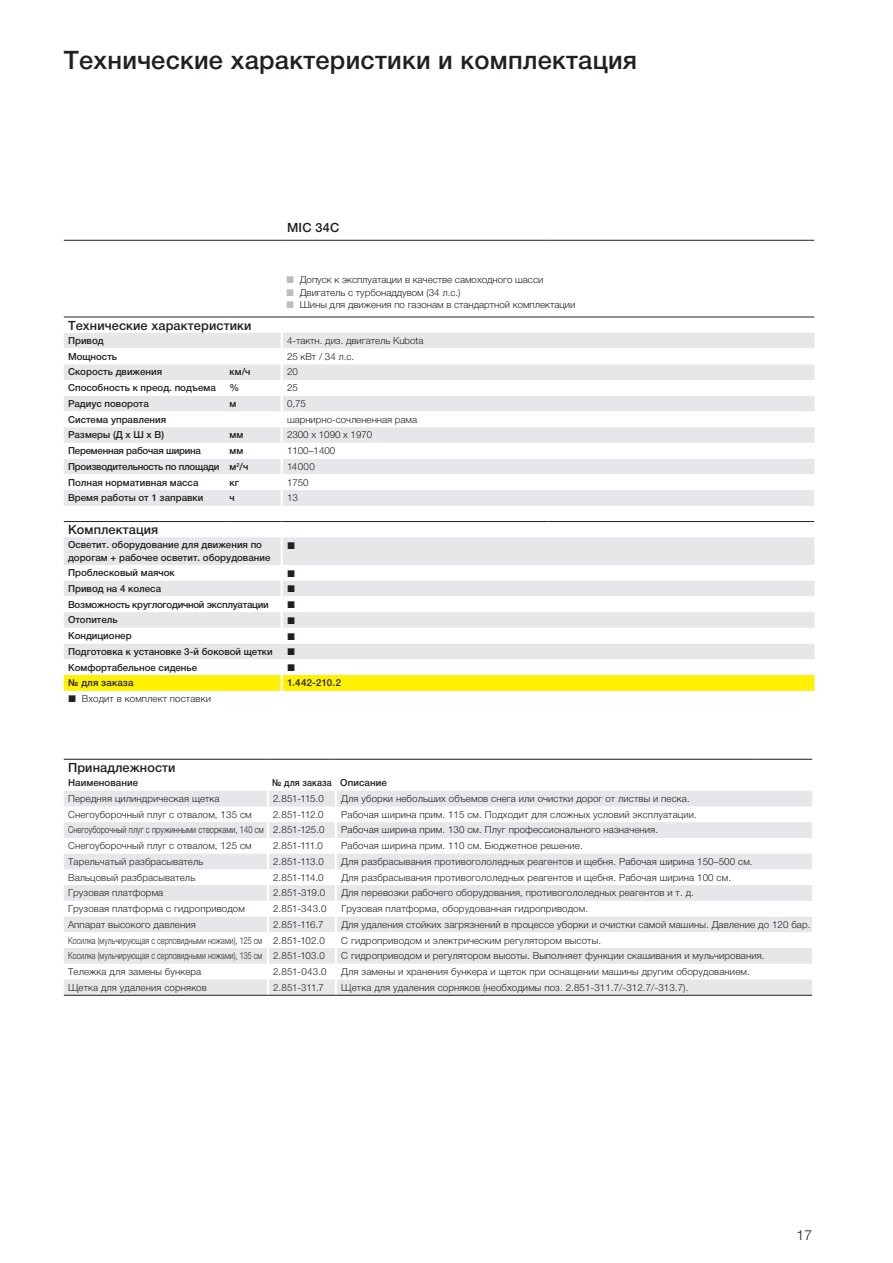
<style>
.page{position:relative;width:893px;height:1263px;background:#fff}
.page>*{position:absolute;margin:0;border:0;box-sizing:border-box;transform-origin:0 0}
.t1{font:500 25.5px "Helvetica Neue Cyr";letter-spacing:.01em;color:#231f20}
.t2{font:300 13.8px "Helvetica Neue Cyr";color:#231f20}
.t3{font:500 12.75px "Helvetica Neue Cyr";letter-spacing:.01em;color:#231f20}
.t4{font:300 9.75px/12.8px "Helvetica Neue Cyr";letter-spacing:.01em;color:#231f20}
.t5{font:500 9.75px/12.8px "Helvetica Neue Cyr";color:#231f20}
.t6{font:300 9.75px "Helvetica Neue Cyr";letter-spacing:.01em;color:#231f20;scale:.73 1}
.t7{font:500 9.75px "Helvetica Neue Cyr";letter-spacing:-.025em;color:#231f20}
.t8{font:300 9.75px "Helvetica Neue Cyr";letter-spacing:.01em;color:#231f20;scale:.77 1}
.t9{font:500 9.75px "Helvetica Neue Cyr";color:#231f20;scale:.91 1}
.t10{font:9.75px "European Pi Three";color:#231f20}
.t11{font:300 9.75px "Helvetica Neue LT Pro";letter-spacing:.035em;color:#231f20}
.s1{font-family:"European Pi Three";font-weight:400;color:#bcbdc0}
</style>
<div class="page">
<hr style="left:64px;top:240px;width:219px;height:1px;background:#231f20">
<hr style="left:283px;top:240px;width:266px;height:1px;background:#231f20">
<hr style="left:549px;top:240px;width:265px;height:1px;background:#231f20">
<div style="left:64px;top:333px;width:750px;height:15px;background:#e6e7e9"></div>
<svg style="left:64px;top:364px;width:750px;height:142px;fill:#e6e7e9"></svg>
<svg style="left:64px;top:474px;width:750px;height:16px"></svg>
<hr style="left:64px;top:317px;width:161px;height:1px;background:#231f20">
<hr style="left:225px;top:317px;width:56px;height:1px;background:#231f20">
<hr style="left:283px;top:317px;width:266px;height:1px;background:#231f20">
<hr style="left:549px;top:317px;width:265px;height:1px;background:#231f20">
<div style="left:64px;top:537px;width:750px;height:28px;background:#e6e7e9"></div>
<svg style="left:64px;top:581px;width:750px;height:78px;fill:#e6e7e9"></svg>
<hr style="left:64px;top:521px;width:161px;height:1px;background:#231f20">
<hr style="left:225px;top:521px;width:56px;height:1px;background:#231f20">
<hr style="left:283px;top:521px;width:266px;height:1px;background:#231f20">
<hr style="left:549px;top:521px;width:265px;height:1px;background:#231f20">
<hr style="left:64px;top:759px;width:204px;height:1px;background:#231f20">
<hr style="left:268px;top:759px;width:68px;height:1px;background:#231f20">
<hr style="left:336px;top:759px;width:421px;height:1px;background:#231f20">
<hr style="left:757px;top:759px;width:55px;height:1px;background:#231f20">
<hr style="left:757px;top:995px;width:55px;height:1px;background:#231f20">
<svg style="left:64px;top:791px;width:748px;height:204px"></svg>
<hr style="left:268px;top:995px;width:68px;height:1px;background:#231f20">
<hr style="left:64px;top:995px;width:204px;height:1px;background:#231f20">
<hr style="left:336px;top:995px;width:421px;height:1px;background:#231f20">
<svg style="left:64px;top:675px;width:750px;height:16px;background:#fff105"></svg>
<h1 class="t1" style="left:64px;top:46px;width:575px">Технические характеристики и комплектация</h1>
<h3 class="t3" style="left:287px;top:220px;width:54px">MIC 34C</h3>
<p class="t4" style="left:286px;top:273px;width:291px"><span class="s1">L</span> Допуск к эксплуатации в качестве самоходного шасси<br><span class="s1">L</span> Двигатель с турбонаддувом (34 л.с.)<br><span class="s1">L</span> Шины для движения по газонам в стандартной комплектации</p>
<h3 class="t3" style="left:68px;top:318px;width:185px">Технические характеристики</h3>
<p class="t5" style="left:68px;top:334px;width:37px">Привод</p>
<p class="t4" style="left:287px;top:334px;width:138px">4-тактн. диз. двигатель Kubota</p>
<p class="t5" style="left:68px;top:350px;width:51px">Мощность</p>
<p class="t4" style="left:287px;top:350px;width:69px">25 кВт / 34 л.с.</p>
<p class="t5" style="left:68px;top:366px;width:96px">Скорость движения</p>
<p class="t5" style="left:230px;top:366px;width:22px">км/ч</p>
<p class="t4" style="left:287px;top:366px;width:12px">20</p>
<p class="t5" style="left:68px;top:381px;width:149px">Способность к преод. подъема</p>
<p class="t5" style="left:230px;top:381px;width:11px">%</p>
<p class="t4" style="left:287px;top:381px;width:12px">25</p>
<p class="t5" style="left:68px;top:397px;width:82px">Радиус поворота</p>
<p class="t5" style="left:230px;top:397px;width:8px">м</p>
<p class="t4" style="left:287px;top:397px;width:20px">0,75</p>
<p class="t5" style="left:68px;top:413px;width:100px">Система управления</p>
<p class="t4" style="left:287px;top:413px;width:132px">шарнирно-сочлененная рама</p>
<p class="t5" style="left:68px;top:429px;width:98px">Размеры (Д x Ш x В)</p>
<p class="t5" style="left:230px;top:429px;width:15px">мм</p>
<p class="t4" style="left:287px;top:429px;width:87px">2300 x 1090 x 1970</p>
<p class="t7" style="left:68px;top:445px;width:134px">Переменная рабочая ширина</p>
<p class="t5" style="left:230px;top:444px;width:15px">мм</p>
<p class="t4" style="left:287px;top:444px;width:50px">1100–1400</p>
<p class="t7" style="left:68px;top:461px;width:182px">Производительность по площади м<sup>2</sup>/ч</p>
<p class="t11" style="left:287px;top:460px;width:29px">14000</p>
<p class="t5" style="left:68px;top:476px;width:132px">Полная нормативная масса</p>
<p class="t5" style="left:230px;top:476px;width:11px">кг</p>
<p class="t4" style="left:287px;top:476px;width:23px">1750</p>
<p class="t5" style="left:68px;top:492px;width:137px">Время работы от 1 заправки</p>
<p class="t5" style="left:230px;top:492px;width:7px">ч</p>
<p class="t4" style="left:287px;top:492px;width:12px">13</p>
<h3 class="t3" style="left:68px;top:523px;width:92px">Комплектация</h3>
<p class="t5" style="left:68px;top:539px;width:204px">Осветит. оборудование для движения по дорогам + рабочее осветит. оборудование</p>
<p class="t10" style="left:287px;top:539px;width:8px">L</p>
<p class="t5" style="left:68px;top:566px;width:108px">Проблесковый маячок</p>
<p class="t10" style="left:287px;top:567px;width:8px">L</p>
<p class="t5" style="left:68px;top:582px;width:95px">Привод на 4 колеса</p>
<p class="t10" style="left:287px;top:583px;width:8px">L</p>
<p class="t7" style="left:68px;top:599px;width:202px">Возможность круглогодичной эксплуатации</p>
<p class="t10" style="left:287px;top:598px;width:8px">L</p>
<p class="t5" style="left:68px;top:614px;width:51px">Отопитель</p>
<p class="t10" style="left:287px;top:614px;width:8px">L</p>
<p class="t5" style="left:68px;top:629px;width:65px">Кондиционер</p>
<p class="t10" style="left:287px;top:630px;width:8px">L</p>
<p class="t5" style="left:68px;top:645px;width:206px">Подготовка к установке 3-й боковой щетки</p>
<p class="t10" style="left:287px;top:646px;width:8px">L</p>
<p class="t5" style="left:68px;top:661px;width:131px">Комфортабельное сиденье</p>
<p class="t10" style="left:287px;top:661px;width:8px">L</p>
<p class="t5" style="left:68px;top:676px;width:67px">№ для заказа</p>
<p class="t5" style="left:287px;top:676px;width:56px">1.442-210.2</p>
<p class="t4" style="left:82px;top:693px;width:131px">Входит в комплект поставки</p>
<h3 class="t3" style="left:68px;top:761px;width:109px">Принадлежности</h3>
<p class="t5" style="left:68px;top:776px;width:72px">Наименование</p>
<p class="t9" style="left:272px;top:777px;width:128px">№ для заказа Описание</p>
<p class="t4" style="left:68px;top:792px;width:153px">Передняя цилиндрическая щетка</p>
<p class="t4" style="left:273px;top:792px;width:52px">2.851-115.0</p>
<p class="t4" style="left:341px;top:792px;width:350px">Для уборки небольших объемов снега или очистки дорог от листвы и песка.</p>
<p class="t4" style="left:68px;top:808px;width:185px">Снегоуборочный плуг с отвалом, 135 см</p>
<p class="t4" style="left:273px;top:808px;width:52px">2.851-112.0</p>
<p class="t4" style="left:341px;top:808px;width:357px">Рабочая ширина прим. 115 см. Подходит для сложных условий эксплуатации.</p>
<p class="t8" style="left:68px;top:825px;width:335px">Снегоуборочный плуг с пружинными створками, 140 см 2.851-125.0</p>
<p class="t4" style="left:341px;top:824px;width:318px">Рабочая ширина прим. 130 см. Плуг профессионального назначения.</p>
<p class="t4" style="left:68px;top:839px;width:185px">Снегоуборочный плуг с отвалом, 125 см</p>
<p class="t4" style="left:273px;top:839px;width:51px">2.851-111.0</p>
<p class="t4" style="left:341px;top:839px;width:243px">Рабочая ширина прим. 110 см. Бюджетное решение.</p>
<p class="t4" style="left:68px;top:855px;width:137px">Тарельчатый разбрасыватель</p>
<p class="t4" style="left:273px;top:855px;width:52px">2.851-113.0</p>
<p class="t4" style="left:341px;top:855px;width:413px">Для разбрасывания противогололедных реагентов и щебня. Рабочая ширина 150–500 см.</p>
<p class="t4" style="left:68px;top:871px;width:129px">Вальцовый разбрасыватель</p>
<p class="t4" style="left:273px;top:871px;width:52px">2.851-114.0</p>
<p class="t4" style="left:341px;top:871px;width:391px">Для разбрасывания противогололедных реагентов и щебня. Рабочая ширина 100 см.</p>
<p class="t4" style="left:68px;top:887px;width:97px">Грузовая платформа</p>
<p class="t4" style="left:273px;top:887px;width:54px">2.851-319.0</p>
<p class="t4" style="left:341px;top:887px;width:354px">Для перевозки рабочего оборудования, противогололедных реагентов и т. д.</p>
<p class="t4" style="left:68px;top:902px;width:178px">Грузовая платформа с гидроприводом</p>
<p class="t4" style="left:273px;top:902px;width:55px">2.851-343.0</p>
<p class="t4" style="left:341px;top:902px;width:248px">Грузовая платформа, оборудованная гидроприводом.</p>
<p class="t4" style="left:68px;top:918px;width:129px">Аппарат высокого давления</p>
<p class="t4" style="left:273px;top:918px;width:52px">2.851-116.7</p>
<p class="t4" style="left:341px;top:918px;width:471px">Для удаления стойких загрязнений в процессе уборки и очистки самой машины. Давление до 120 бар.</p>
<p class="t6" style="left:68px;top:935px;width:353px">Косилка (мульчирующая с серповидными ножами), 125 см 2.851-102.0</p>
<p class="t4" style="left:341px;top:934px;width:261px">С гидроприводом и электрическим регулятором высоты.</p>
<p class="t6" style="left:68px;top:950px;width:354px">Косилка (мульчирующая с серповидными ножами), 135 см 2.851-103.0</p>
<p class="t4" style="left:341px;top:949px;width:425px">С гидроприводом и регулятором высоты. Выполняет функции скашивания и мульчирования.</p>
<p class="t4" style="left:68px;top:965px;width:135px">Тележка для замены бункера</p>
<p class="t4" style="left:273px;top:965px;width:55px">2.851-043.0</p>
<p class="t4" style="left:341px;top:965px;width:410px">Для замены и хранения бункера и щеток при оснащении машины другим оборудованием.</p>
<p class="t4" style="left:68px;top:981px;width:140px">Щетка для удаления сорняков</p>
<p class="t4" style="left:273px;top:981px;width:52px">2.851-311.7</p>
<p class="t4" style="left:341px;top:981px;width:349px">Щетка для удаления сорняков (необходимы поз. 2.851-311.7/-312.7/-313.7).</p>
<h2 class="t2" style="left:797px;top:1227px;width:17px">17</h2>
</div>
